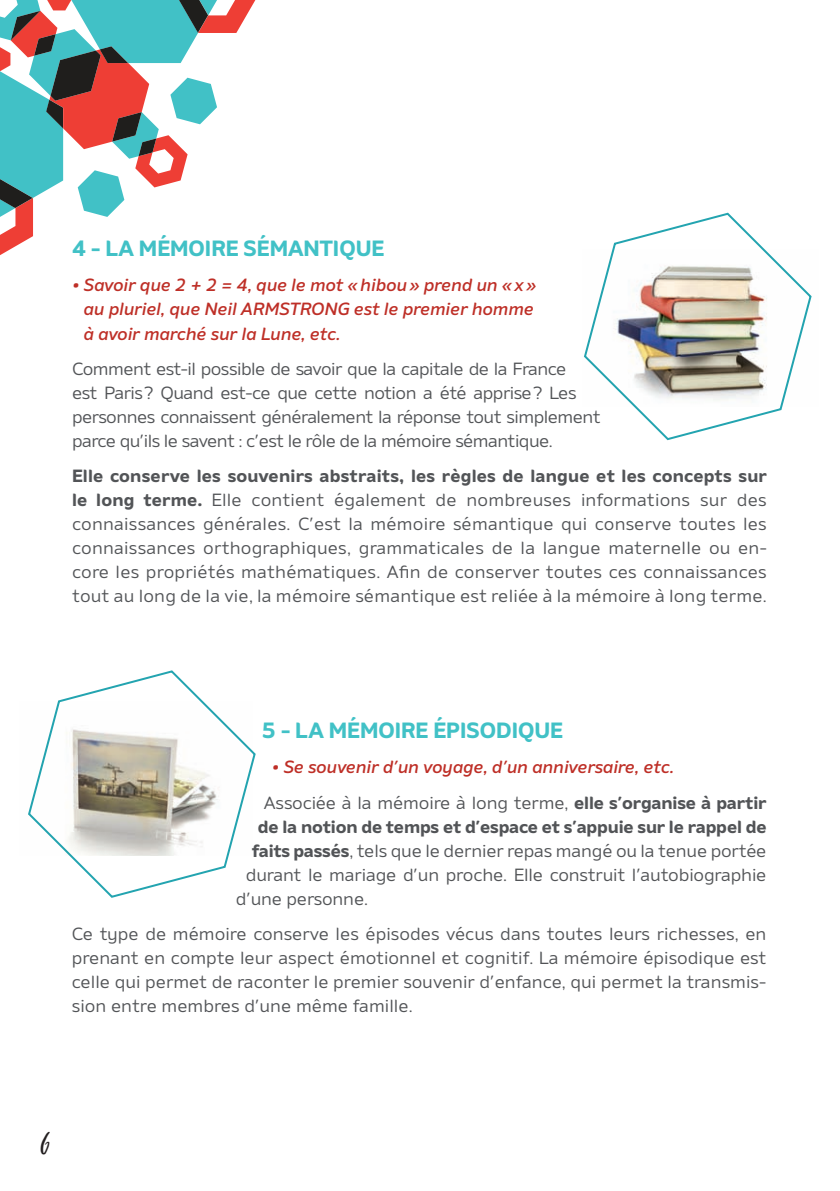
<style>
.page{position:relative;width:840px;height:1191px;background:#fff}
.page>*{position:absolute;margin:0;border:0;box-sizing:border-box;transform-origin:0 0}
.t1{font:36px "October Storm";color:#231f20}
.t2{font:700 22px "Amino";color:#41c1c6}
.t3{font:17.6px/24px "Amino";letter-spacing:-.03em;color:#525457;text-align:justify}
.t4{font:italic 500 17.6px/24px "Amino";color:#be2f27}
.t5{font:17.6px "Amino";letter-spacing:-.01em;color:#525457}
.t6{font:700 17.6px "Amino";letter-spacing:-.01em;color:#525457}
.s1{font-weight:700}
.s2{font-weight:400;font-style:normal;color:#525457}
.s3{font-weight:700;font-style:normal;color:#525457}
</style>
<div class="page">
<svg style="left:58px;top:670px;width:198px;height:228px"></svg>
<img style="left:28px;top:701px;width:224px;height:154px">
<svg style="left:0;top:0;width:255px;height:255px"></svg>
<svg style="left:612px;top:212px;width:171px;height:229px"></svg>
<img style="left:584px;top:249px;width:228px;height:157px">
<p class="t2" style="left:72px;top:235px;width:313px">4 - La mémoire sémantique</p>
<p class="t4" style="left:83px;top:273px;width:454px;text-indent:-11px">• Savoir que 2 + 2 = 4, que le mot «hibou» prend un «x» au pluriel, que Neil ARMSTRONG est le premier homme à avoir marché sur la Lune, etc.</p>
<p class="t3" style="left:72px;top:356px;width:530px;text-align:left">Comment est-il possible de savoir que la capitale de la France<br>est Paris? Quand est-ce que cette notion a été apprise? Les personnes connaissent généralement la réponse tout simplement parce qu’ils le savent : c’est le rôle de la mémoire sémantique.</p>
<p class="t3" style="left:72px;top:464px;width:696px"><span class="s1">Elle conserve les souvenirs abstraits, les règles de langue et les concepts sur le long terme.</span> Elle contient également de nombreuses informations sur des connaissances générales. C’est la mémoire sémantique qui conserve toutes les connaissances orthographiques, grammaticales de la langue maternelle ou en&shy;core les propriétés mathématiques. Afin de conserver toutes ces connaissances tout au long de la vie, la mémoire sémantique est reliée à la mémoire à long terme.</p>
<p class="t2" style="left:262px;top:716px;width:302px">5 - La mémoire épisodique</p>
<p class="t4" style="left:264px;top:749px;width:504px;line-height:35.4px;text-indent:8px">• Se souvenir d’un voyage, d’un anniversaire, etc.<br><span class="s2">Associée à la mémoire à long terme,</span> <span class="s3">elle s’organise à partir</span></p>
<p class="t6" style="left:258px;top:815px;width:510px">de la notion de temps et d’espace et s’appuie sur le rappel de</p>
<p class="t5" style="left:252px;top:840px;width:516px"><span class="s1">faits passés</span>, tels que le dernier repas mangé ou la tenue portée</p>
<p class="t5" style="left:246px;top:864px;width:522px">durant le mariage d’un proche. Elle construit l’autobiographie</p>
<p class="t5" style="left:236px;top:888px;width:134px">d’une personne.</p>
<p class="t3" style="left:72px;top:921px;width:696px">Ce type de mémoire conserve les épisodes vécus dans toutes leurs richesses, en prenant en compte leur aspect émotionnel et cognitif. La mémoire épisodique est celle qui permet de raconter le premier souvenir d’enfance, qui permet la transmis&shy;sion entre membres d’une même famille.</p>
<h1 class="t1" style="left:41px;top:1126px;width:11px">6</h1>
</div>
